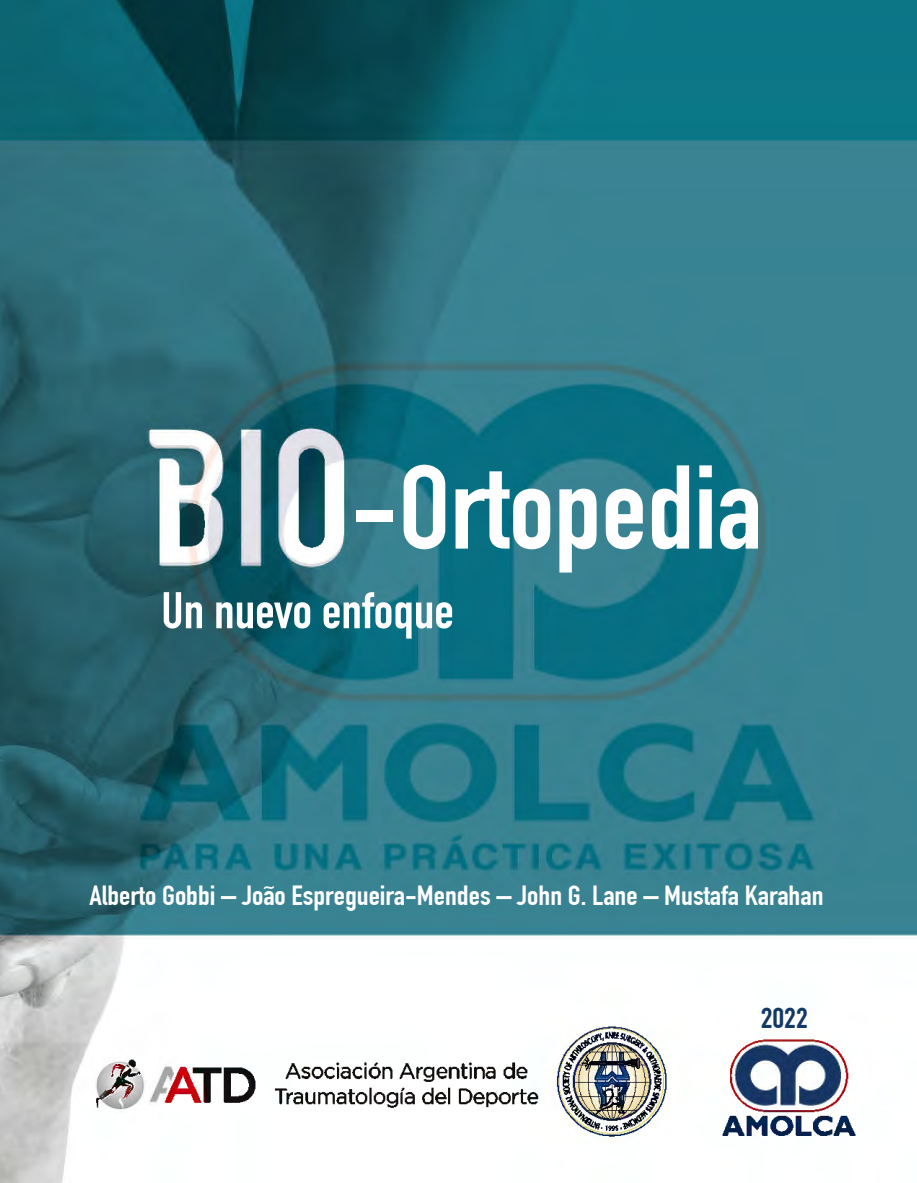
<style>
.page{position:relative;width:917px;height:1183px;background:#fff}
.page>*{position:absolute;margin:0;border:0;box-sizing:border-box;transform-origin:0 0}
.t1{font:700 116.85px "DIN Condensed";color:#fff;scale:1.04 1}
.t2{font:700 50.7px "DIN Condensed";color:#fff;scale:1.04 1}
.t3{font:700 28.35px "DIN Condensed";color:#133a65;scale:1.12 1}
.t4{font:700 27.15px "DIN Condensed";color:#fff;scale:1.12 1}
</style>
<div class="page">
<img style="left:0;top:0;width:917px;height:1183px">
<h1 class="t1" style="left:351px;top:439px;width:397px">-Ortopedia</h1>
<h2 class="t2" style="left:161px;top:581px;width:283px">Un nuevo enfoque</h2>
<p class="t4" style="left:89px;top:879px;width:657px">Alberto Gobbi – João Espregueira-Mendes – John G. Lane – Mustafa Karahan</p>
<p class="t3" style="left:760px;top:1001px;width:44px">2022</p>
</div>
